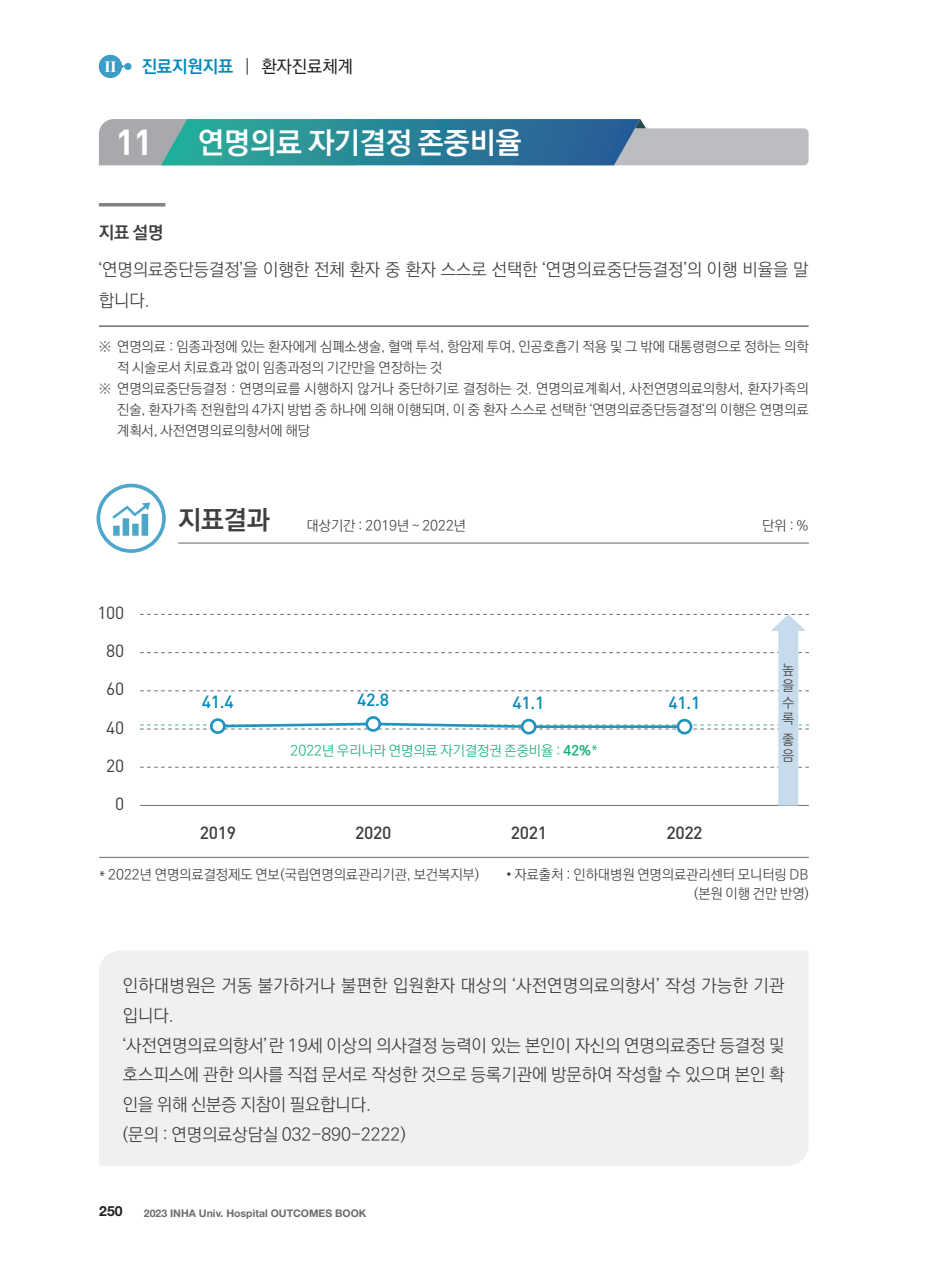
<style>
.page{position:relative;width:933px;height:1265px;background:#fff}
.page>*{position:absolute;margin:0;border:0;box-sizing:border-box;transform-origin:0 0}
.t1{font:700 35.7px "DIN Pro";color:#fff}
.t2{font:700 29.75px "Ko Pub World Dotum";color:#fff}
.t3{font:700 26.25px "Ko Pub World Dotum";color:#3e3e3f}
.t4{font:300 17.5px/29.8px "Ko Pub World Dotum";color:#3e3e3f}
.t5{font:500 17.5px "DIN Pro";letter-spacing:-.02em;color:#008abb}
.t6{font:500 17.5px "DIN Pro";letter-spacing:-.02em;color:#3e3e3f}
.t7{font:700 17.5px "Ko Pub World Dotum";color:#008abb}
.t8{font:17.5px/38.3px "DIN Pro";letter-spacing:-.02em;color:#3e3e3f;text-align:right}
.t9{font:700 17.5px "Ko Pub World Dotum";color:#3e3e3f}
.t10{font:700 15.75px "Times New Roman";color:#fff}
.t11{font:300 14px/16.3px "Ko Pub World Dotum";color:#3e3e3f;text-align:justify}
.t12{font:300 14px "Ko Pub World Dotum";color:#13b178}
.t13{font:700 14px "Helvetica Neue";color:#231f20}
.t14{font:700 10.5px "Helvetica Neue";color:#6c6d70}
.s1{font-weight:300;color:#3e3e3f}
.s2{font-weight:500;color:#231f20}
.s3{font-weight:700}
</style>
<div class="page">
<svg style="left:99px;top:55px;width:32px;height:23px"></svg>
<svg style="left:99px;top:203px;width:66px;height:4px"></svg>
<div style="left:99px;top:951px;width:709px;height:215px;background:#f0f0f0"></div>
<hr style="left:99px;top:325px;width:709px;height:2px;background:#808285">
<svg style="left:99px;top:119px;width:709px;height:46px;background:#5f99a7"></svg>
<hr style="left:178px;top:542px;width:631px;height:2px;background:#808285">
<div style="left:97px;top:484px;width:69px;height:69px;border:4px solid #0082b5;border-radius:50%"></div>
<svg style="left:112px;top:503px;width:38px;height:33px"></svg>
<svg style="left:140px;top:614px;width:669px;height:192px"></svg>
<div style="left:211px;top:720px;width:13px;height:13px;background:#fff;border-radius:50%"></div>
<div style="left:210px;top:718px;width:16px;height:16px;border:3px solid #2093c0;border-radius:50%"></div>
<div style="left:522px;top:720px;width:13px;height:13px;background:#fff;border-radius:50%"></div>
<div style="left:521px;top:719px;width:15px;height:15px;border:3px solid #2093c0;border-radius:50%"></div>
<div style="left:678px;top:720px;width:13px;height:13px;background:#fff;border-radius:50%"></div>
<div style="left:676px;top:719px;width:16px;height:15px;border:3px solid #2093c0;border-radius:50%"></div>
<hr style="left:99px;top:857px;width:710px;height:1px;background:#808285">
<div style="left:367px;top:717px;width:13px;height:13px;background:#fff;border-radius:50%"></div>
<div style="left:365px;top:716px;width:16px;height:16px;border:3px solid #2093c0;border-radius:50%"></div>
<p class="t10" style="left:104px;top:55px;width:14px">Ⅱ</p>
<p class="t7" style="left:142px;top:54px;width:213px">진료지원지표 <span class="s1">|</span> <span class="s2">환자진료체계</span></p>
<h1 class="t1" style="left:116px;top:118px;width:38px">11</h1>
<h2 class="t2" style="left:198px;top:121px;width:325px">연명의료 자기결정 존중비율</h2>
<p class="t9" style="left:99px;top:220px;width:66px">지표 설명</p>
<p class="t4" style="left:99px;top:254px;width:711px;line-height:31.5px">‘연명의료중단등결정’을 이행한 전체 환자 중 환자 스스로 선택한 ‘연명의료중단등결정’의 이행 비율을 말 합니다.</p>
<p class="t11" style="left:99px;top:339px;width:711px">※ 연명의료 : 임종과정에 있는 환자에게 심폐소생술, 혈액 투석, 항암제 투여, 인공호흡기 적용 및 그 밖에 대통령령으로 정하는 의학</p>
<p class="t11" style="left:117px;top:360px;width:327px">적 시술로서 치료효과 없이 임종과정의 기간만을 연장하는 것</p>
<p class="t11" style="left:99px;top:381px;width:711px">※ 연명의료중단등결정 : 연명의료를 시행하지 않거나 중단하기로 결정하는 것. 연명의료계획서, 사전연명의료의향서, 환자가족의</p>
<p class="t11" style="left:117px;top:402px;width:693px">진술, 환자가족 전원합의 4가지 방법 중 하나에 의해 이행되며, 이 중 환자 스스로 선택한 ‘연명의료중단등결정‘의 이행은 연명의료</p>
<p class="t11" style="left:117px;top:423px;width:194px">계획서, 사전연명의료의향서에 해당</p>
<p class="t8" style="left:97px;top:593px;width:28px">100<br>80<br>60<br>40<br>20<br>0</p>
<h3 class="t3" style="left:178px;top:501px;width:93px">지표결과</h3>
<p class="t11" style="left:306px;top:518px;width:161px">대상기간 : 2019년 ~ 2022년</p>
<p class="t11" style="left:762px;top:518px;width:48px">단위 : %</p>
<p class="t5" style="left:202px;top:690px;width:33px">41.4</p>
<p class="t5" style="left:357px;top:688px;width:33px">42.8</p>
<p class="t5" style="left:512px;top:691px;width:33px">41.1</p>
<p class="t5" style="left:668px;top:691px;width:33px">41.1</p>
<p class="t12" style="left:291px;top:741px;width:308px">2022년 우리나라 연명의료 자기결정권 존중비율 : <span class="s3">42%</span>*</p>
<p class="t11" style="left:782px;top:662px;width:13px">높 을 수 록</p>
<p class="t11" style="left:782px;top:732px;width:13px">좋 음</p>
<p class="t6" style="left:200px;top:820px;width:38px">2019</p>
<p class="t6" style="left:355px;top:820px;width:38px">2020</p>
<p class="t6" style="left:511px;top:820px;width:38px">2021</p>
<p class="t6" style="left:666px;top:820px;width:38px">2022</p>
<p class="t11" style="left:99px;top:867px;width:381px">* 2022년 연명의료결정제도 연보(국립연명의료관리기관, 보건복지부)</p>
<p class="t11" style="left:506px;top:866px;width:304px;line-height:19.2px;text-align:right">• 자료출처 : 인하대병원 연명의료관리센터 모니터링 DB (본원 이행 건만 반영)</p>
<p class="t4" style="left:123px;top:971px;width:663px">인하대병원은 거동 불가하거나 불편한 입원환자 대상의 ‘사전연명의료의향서’ 작성 가능한 기관 입니다.<br>‘사전연명의료의향서’란 19세 이상의 의사결정 능력이 있는 본인이 자신의 연명의료중단 등결정 및 호스피스에 관한 의사를 직접 문서로 작성한 것으로 등록기관에 방문하여 작성할 수 있으며 본인 확 인을 위해 신분증 지참이 필요합니다.<br>(문의 : 연명의료상담실 032-890-2222)</p>
<p class="t13" style="left:99px;top:1203px;width:25px">250</p>
<p class="t14" style="left:144px;top:1207px;width:224px">2023 INHA Univ. Hospital OUTCOMES BOOK</p>
</div>
